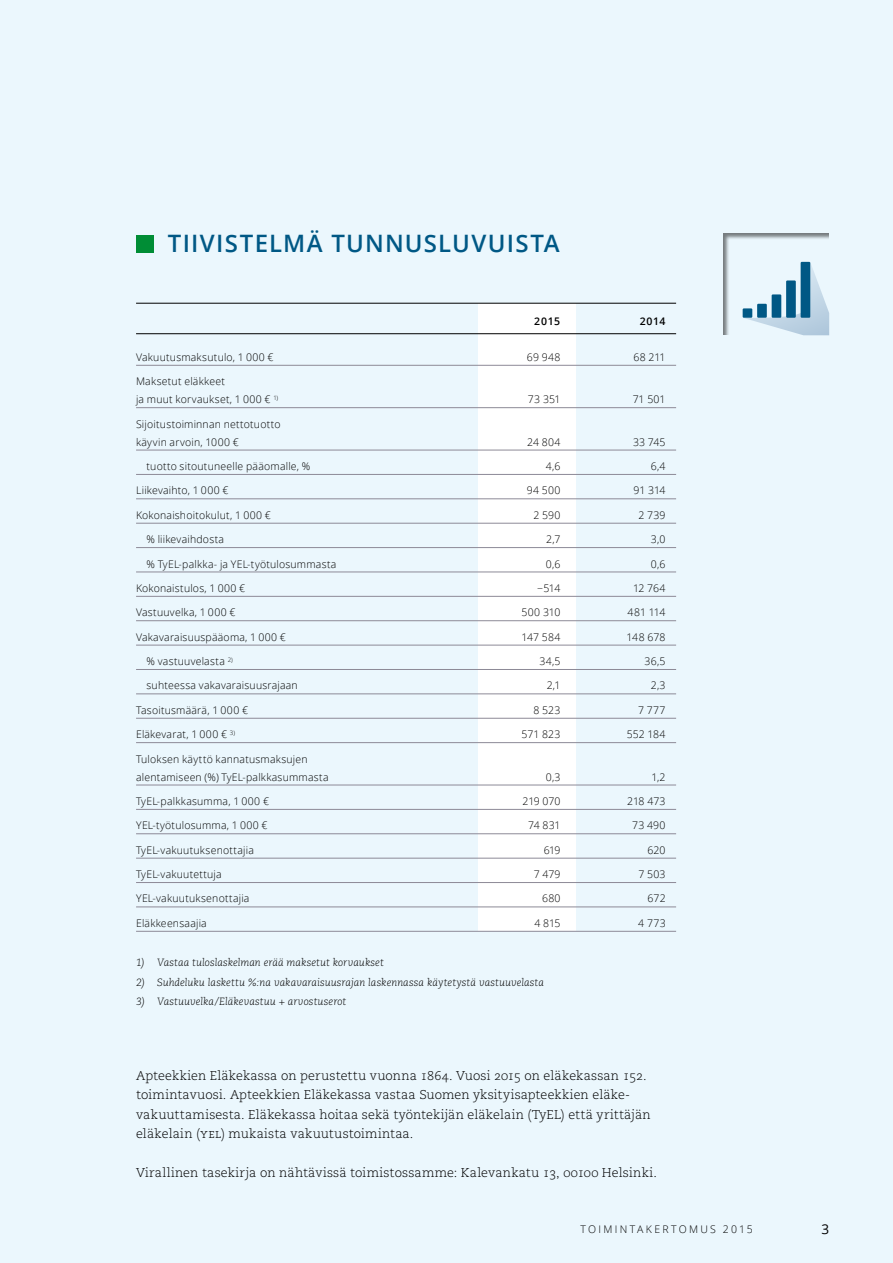
<style>
.page{position:relative;width:893px;height:1263px;background:#ebf7fd}
.page>*{position:absolute;margin:0;border:0;box-sizing:border-box;transform-origin:0 0}
.t1{font:600 24px "Open Sans";color:#005885}
.t2{font:13.5px "Open Sans";color:#000}
.t3{font:300 12.75px/19.5px "Caecilia LT Std";letter-spacing:.01em;color:#000}
.t4{font:300 10.5px/18px "Open Sans";letter-spacing:.02em;color:#000}
.t5{font:italic 300 10.5px "Caecilia LT Std";color:#000}
.t6{font:300 10.5px "Open Sans";letter-spacing:.22em;color:#000}
.t7{font:600 10.5px "Open Sans";letter-spacing:.065em;color:#000}
</style>
<div class="page">
<div style="left:478px;top:303px;width:98px;height:628px;background:#fff"></div>
<hr style="left:136px;top:303px;width:540px;height:1px;background:#000">
<hr style="left:136px;top:333px;width:540px;height:1px;background:#000">
<hr style="left:136px;top:365px;width:540px;height:1px;background:#8d8a97">
<hr style="left:136px;top:407px;width:540px;height:1px;background:#8d8a97">
<hr style="left:136px;top:450px;width:540px;height:1px;background:#8d8a97">
<hr style="left:136px;top:474px;width:540px;height:1px;background:#8d8a97">
<hr style="left:136px;top:499px;width:540px;height:1px;background:#8d8a97">
<hr style="left:136px;top:523px;width:540px;height:1px;background:#8d8a97">
<hr style="left:136px;top:547px;width:540px;height:1px;background:#8d8a97">
<hr style="left:136px;top:572px;width:540px;height:1px;background:#8d8a97">
<hr style="left:136px;top:596px;width:540px;height:1px;background:#8d8a97">
<hr style="left:136px;top:620px;width:540px;height:1px;background:#8d8a97">
<hr style="left:136px;top:645px;width:540px;height:1px;background:#8d8a97">
<hr style="left:136px;top:669px;width:540px;height:1px;background:#8d8a97">
<hr style="left:136px;top:694px;width:540px;height:1px;background:#8d8a97">
<hr style="left:136px;top:718px;width:540px;height:1px;background:#8d8a97">
<hr style="left:136px;top:742px;width:540px;height:1px;background:#8d8a97">
<hr style="left:136px;top:785px;width:540px;height:1px;background:#8d8a97">
<hr style="left:136px;top:809px;width:540px;height:1px;background:#8d8a97">
<hr style="left:136px;top:833px;width:540px;height:1px;background:#8d8a97">
<hr style="left:136px;top:858px;width:540px;height:1px;background:#8d8a97">
<hr style="left:136px;top:882px;width:540px;height:1px;background:#8d8a97">
<hr style="left:136px;top:907px;width:540px;height:1px;background:#8d8a97">
<hr style="left:136px;top:931px;width:540px;height:1px;background:#8d8a97">
<div style="left:723px;top:232px;width:107px;height:105px;background:#000;opacity:.5"></div>
<svg style="left:743px;top:262px;width:86px;height:73px"></svg>
<div style="left:136px;top:235px;width:17px;height:17px;background:#008d35"></div>
<h1 class="t1" style="left:168px;top:227px;width:28px">TIIVISTEL</h1>
<h1 class="t1" style="left:283px;top:227px;width:66px">MÄ TUNNUSLUVUISTA</h1>
<p class="t7" style="left:534px;top:314px;width:27px">2015</p>
<p class="t7" style="left:640px;top:314px;width:27px">2014</p>
<p class="t4" style="left:136px;top:348px;width:139px">Vakuutusmaksutulo, 1 000 €</p>
<p class="t4" style="left:527px;top:348px;width:35px">69 948</p>
<p class="t4" style="left:633px;top:348px;width:34px">68 211</p>
<p class="t4" style="left:136px;top:372px;width:144px">Maksetut eläkkeet<br>ja muut korvaukset, 1 000 € <sup>1)</sup></p>
<p class="t4" style="left:528px;top:390px;width:34px">73 351</p>
<p class="t4" style="left:633px;top:390px;width:34px">71 501</p>
<p class="t4" style="left:136px;top:414px;width:146px">Sijoitustoiminnan nettotuotto käyvin arvoin, 1000 €</p>
<p class="t4" style="left:527px;top:432px;width:35px">24 804</p>
<p class="t4" style="left:633px;top:432px;width:34px">33 745</p>
<p class="t4" style="left:147px;top:457px;width:165px">tuotto sitoutuneelle pääomalle, %</p>
<p class="t4" style="left:546px;top:457px;width:16px">4,6</p>
<p class="t4" style="left:651px;top:457px;width:16px">6,4</p>
<p class="t4" style="left:136px;top:481px;width:94px">Liikevaihto, 1 000 €</p>
<p class="t4" style="left:527px;top:481px;width:35px">94 500</p>
<p class="t4" style="left:633px;top:481px;width:34px">91 314</p>
<p class="t4" style="left:136px;top:506px;width:136px">Kokonaishoitokulut, 1 000 €</p>
<p class="t4" style="left:533px;top:506px;width:29px">2 590</p>
<p class="t4" style="left:638px;top:506px;width:29px">2 739</p>
<p class="t4" style="left:147px;top:530px;width:79px">% liikevaihdosta</p>
<p class="t4" style="left:546px;top:530px;width:16px">2,7</p>
<p class="t4" style="left:651px;top:530px;width:16px">3,0</p>
<p class="t4" style="left:147px;top:554px;width:191px">% TyEL-palkka- ja YEL-työtulosummasta</p>
<p class="t4" style="left:546px;top:554px;width:16px">0,6</p>
<p class="t4" style="left:651px;top:554px;width:16px">0,6</p>
<p class="t4" style="left:136px;top:579px;width:111px">Kokonaistulos, 1 000 €</p>
<p class="t4" style="left:537px;top:579px;width:25px">−514</p>
<p class="t4" style="left:633px;top:579px;width:34px">12 764</p>
<p class="t4" style="left:136px;top:603px;width:101px">Vastuuvelka, 1 000 €</p>
<p class="t4" style="left:522px;top:603px;width:41px">500 310</p>
<p class="t4" style="left:627px;top:603px;width:40px">481 114</p>
<p class="t4" style="left:136px;top:628px;width:151px">Vakavaraisuuspääoma, 1 000 €</p>
<p class="t4" style="left:522px;top:628px;width:41px">147 584</p>
<p class="t4" style="left:627px;top:628px;width:40px">148 678</p>
<p class="t4" style="left:147px;top:652px;width:88px">% vastuuvelasta <sup>2)</sup></p>
<p class="t4" style="left:539px;top:652px;width:23px">34,5</p>
<p class="t4" style="left:645px;top:652px;width:23px">36,5</p>
<p class="t4" style="left:147px;top:676px;width:153px">suhteessa vakavaraisuusrajaan</p>
<p class="t4" style="left:547px;top:676px;width:15px">2,1</p>
<p class="t4" style="left:651px;top:676px;width:16px">2,3</p>
<p class="t4" style="left:136px;top:701px;width:113px">Tasoitusmäärä, 1 000 €</p>
<p class="t4" style="left:534px;top:701px;width:29px">8 523</p>
<p class="t4" style="left:638px;top:701px;width:29px">7 777</p>
<p class="t4" style="left:136px;top:725px;width:100px">Eläkevarat, 1 000 € <sup>3)</sup></p>
<p class="t4" style="left:521px;top:725px;width:41px">571 823</p>
<p class="t4" style="left:627px;top:725px;width:40px">552 184</p>
<p class="t4" style="left:136px;top:749px;width:194px">Tuloksen käyttö kannatusmaksujen alentamiseen (%) TyEL-palkkasummasta</p>
<p class="t4" style="left:546px;top:767px;width:16px">0,3</p>
<p class="t4" style="left:651px;top:767px;width:16px">1,2</p>
<p class="t4" style="left:136px;top:792px;width:134px">TyEL-palkkasumma, 1 000 €</p>
<p class="t4" style="left:522px;top:792px;width:40px">219 070</p>
<p class="t4" style="left:627px;top:792px;width:40px">218 473</p>
<p class="t4" style="left:136px;top:816px;width:133px">YEL-työtulosumma, 1 000 €</p>
<p class="t4" style="left:528px;top:816px;width:34px">74 831</p>
<p class="t4" style="left:632px;top:816px;width:35px">73 490</p>
<p class="t4" style="left:136px;top:841px;width:119px">TyEL-vakuutuksenottajia</p>
<p class="t4" style="left:544px;top:841px;width:18px">619</p>
<p class="t4" style="left:647px;top:841px;width:20px">620</p>
<p class="t4" style="left:136px;top:865px;width:87px">TyEL-vakuutettuja</p>
<p class="t4" style="left:534px;top:865px;width:28px">7 479</p>
<p class="t4" style="left:638px;top:865px;width:29px">7 503</p>
<p class="t4" style="left:136px;top:889px;width:115px">YEL-vakuutuksenottajia</p>
<p class="t4" style="left:542px;top:889px;width:20px">680</p>
<p class="t4" style="left:647px;top:889px;width:20px">672</p>
<p class="t4" style="left:136px;top:914px;width:72px">Eläkkeensaajia</p>
<p class="t4" style="left:534px;top:914px;width:28px">4 815</p>
<p class="t4" style="left:638px;top:914px;width:29px">4 773</p>
<p class="t5" style="left:136px;top:957px;width:249px">1) Vastaa tuloslaskelman erää maksetut korvaukset</p>
<p class="t5" style="left:136px;top:976px;width:409px">2) Suhdeluku laskettu %:na vakavaraisuusrajan laskennassa käytetystä vastuuvelasta</p>
<p class="t5" style="left:136px;top:995px;width:212px">3) Vastuuvelka/Eläkevastuu + arvostuserot</p>
<p class="t3" style="left:136px;top:1066px;width:516px">Apteekkien Eläkekassa on perustettu vuonna 1864. Vuosi 2015 on eläkekassan 152. toimintavuosi. Apteekkien Eläkekassa vastaa Suomen yksityisapteekkien eläke&shy;vakuuttamisesta. Eläkekassa hoitaa sekä työntekijän eläkelain (TyEL) että yrittäjän eläkelain (yel) mukaista vakuutustoimintaa.</p>
<p class="t3" style="left:136px;top:1163px;width:522px">Virallinen tasekirja on nähtävissä toimistossamme: Kalevankatu 13, 00100 Helsinki.</p>
<p class="t6" style="left:580px;top:1222px;width:174px">TOIMINTAKERTOMUS 2015</p>
<p class="t2" style="left:821px;top:1220px;width:9px">3</p>
</div>
